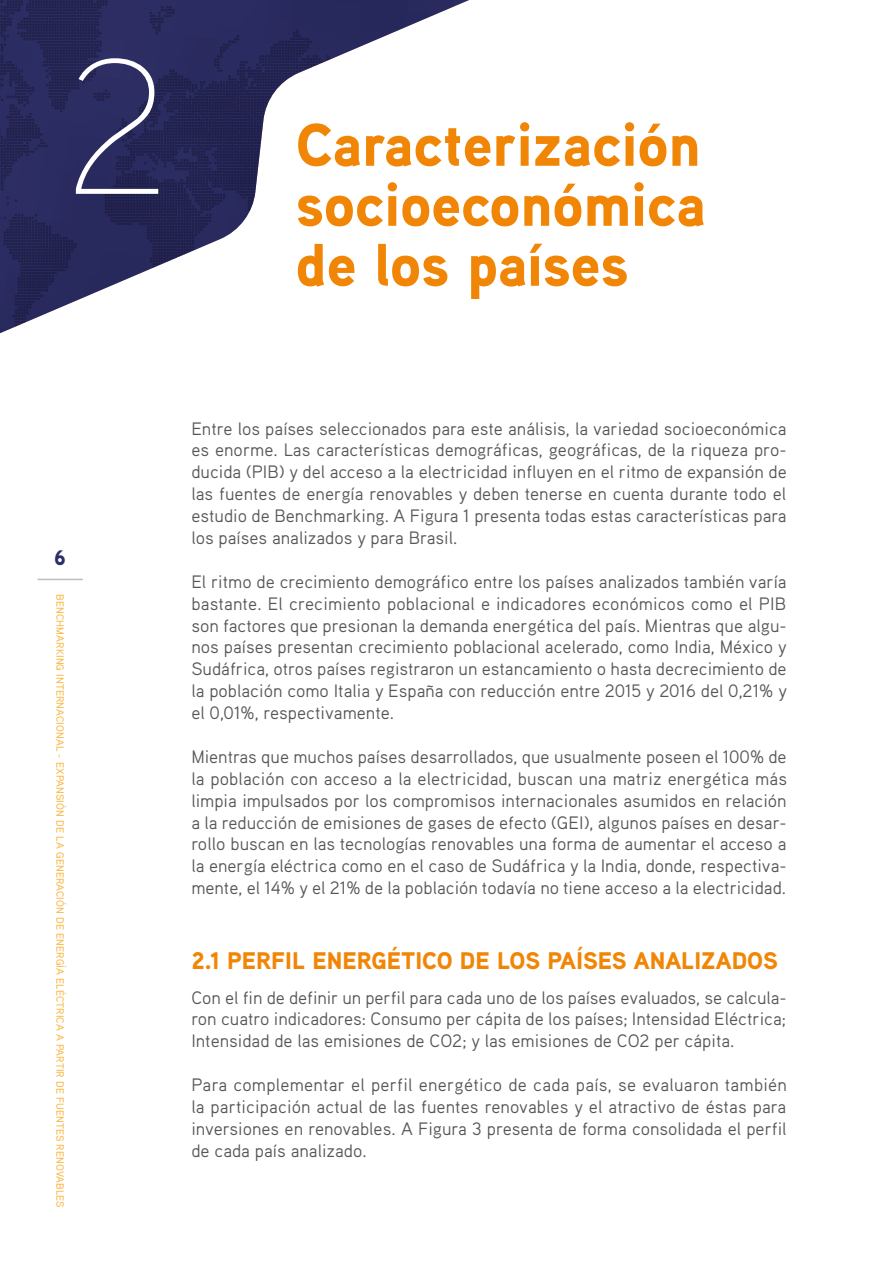
<style>
.page{position:relative;width:893px;height:1263px;background:#fff}
.page>*{position:absolute;margin:0;border:0;box-sizing:border-box;transform-origin:0 0}
.t1{font:100 192px "Aaux Pro";color:#fff}
.t2{font:900 60px/60px "Aaux Pro";color:#f18606;text-align:justify}
.t3{font:900 24px "Aaux Pro";color:#f18606}
.t4{font:900 21px "Aaux Pro";color:#2d2d6c}
.t5{font:18px/21.9px "Aaux Pro";color:#575756;text-align:justify}
.t6{font:500 10.5px "Aaux Pro";letter-spacing:.01em;color:#fab94b}
</style>
<div class="page">
<hr style="left:38px;top:579px;width:45px;height:1px;background:#bcbcbc">
<svg style="left:110px;top:0;width:359px;height:17px;background:#444573"></svg>
<svg style="left:0;top:0;width:110px;height:333px;background:#363765"></svg>
<svg style="left:105px;top:6px;width:325px;height:312px"></svg>
<h1 class="t1" style="left:64px;top:6px;width:107px">2</h1>
<h2 class="t2" style="left:296px;top:113px;width:412px">Caracterización socioeconómica de los países</h2>
<p class="t4" style="left:54px;top:544px;width:13px">6</p>
<p class="t6" style="left:67px;top:594px;width:615px;rotate:90deg">BENCHMARKING INTERNACIONAL - EXPANSIÓN DE LA GENERACIÓN DE ENERGÍA ELÉCTRICA A PARTIR DE FUENTES RENOVABLES</p>
<p class="t5" style="left:191px;top:417px;width:597px">Entre los países seleccionados para este análisis, la variedad socioeconómica es enorme. Las características demográficas, geográficas, de la riqueza pro&shy;ducida (PIB) y del acceso a la electricidad influyen en el ritmo de expansión de las fuentes de energía renovables y deben tenerse en cuenta durante todo el estudio de Benchmarking. A Figura 1 presenta todas estas características para los países analizados y para Brasil.</p>
<p class="t5" style="left:191px;top:570px;width:597px">El ritmo de crecimiento demográfico entre los países analizados también varía bastante. El crecimiento poblacional e indicadores económicos como el PIB son factores que presionan la demanda energética del país. Mientras que algu&shy;nos países presentan crecimiento poblacional acelerado, como India, México y Sudáfrica, otros países registraron un estancamiento o hasta decrecimiento de la población como Italia y España con reducción entre 2015 y 2016 del 0,21% y el 0,01%, respectivamente.</p>
<p class="t5" style="left:191px;top:745px;width:597px">Mientras que muchos países desarrollados, que usualmente poseen el 100% de la población con acceso a la electricidad, buscan una matriz energética más limpia impulsados por los compromisos internacionales asumidos en relación a la reducción de emisiones de gases de efecto (GEI), algunos países en desar&shy;rollo buscan en las tecnologías renovables una forma de aumentar el acceso a la energía eléctrica como en el caso de Sudáfrica y la India, donde, respectiva&shy;mente, el 14% y el 21% de la población todavía no tiene acceso a la electricidad.</p>
<h3 class="t3" style="left:191px;top:945px;width:588px">2.1 PERFIL ENERGÉTICO DE LOS PAÍSES ANALIZADOS</h3>
<p class="t5" style="left:191px;top:986px;width:597px">Con el fin de definir un perfil para cada uno de los países evaluados, se calcula&shy;ron cuatro indicadores: Consumo per cápita de los países; Intensidad Eléctrica; Intensidad de las emisiones de CO2; y las emisiones de CO2 per cápita.</p>
<p class="t5" style="left:191px;top:1073px;width:597px">Para complementar el perfil energético de cada país, se evaluaron también la participación actual de las fuentes renovables y el atractivo de éstas para inversiones en renovables. A Figura 3 presenta de forma consolidada el perfil de cada país analizado.</p>
</div>
